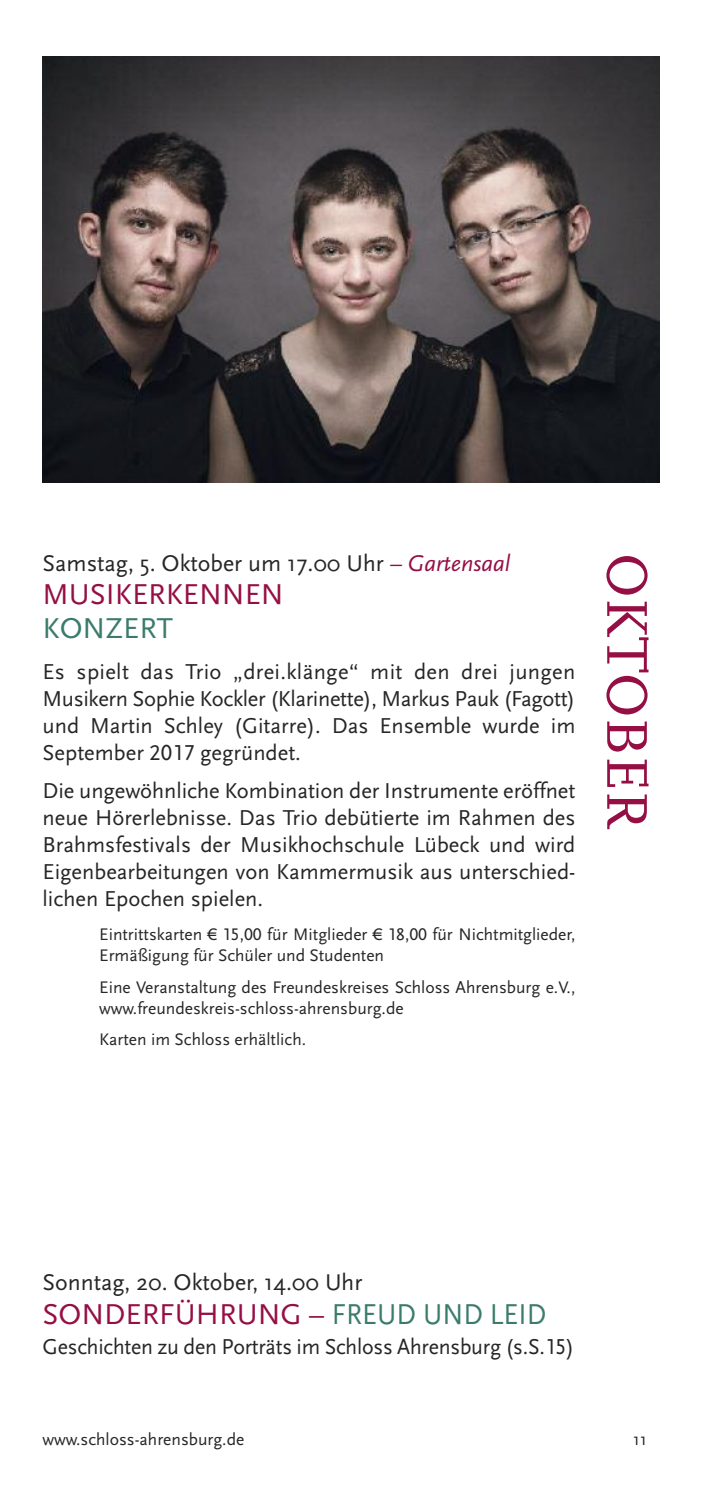
<style>
.page{position:relative;width:702px;height:1489px;background:#fff}
.page>*{position:absolute;margin:0;border:0;box-sizing:border-box;transform-origin:0 0}
.t1{font:60px "FF Scala";color:#950f44}
.t2{font:30px "Scala Sans";color:#950f44}
.t3{font:30px "Scala Sans";color:#3b7b6b}
.t4{font:23.75px "Scala Sans";color:#272627}
.t5{font:22.5px/27px "Scala Sans LF";color:#272627;text-align:justify}
.t6{font:17.5px/21px "Scala Sans LF";color:#272627}
.t7{font:17.5px "Scala Sans";color:#272627}
.s1{font-family:"Scala Sans LF";font-style:italic;color:#950f44}
.s2{color:#3b7b6b}
</style>
<div class="page">
<img style="left:43px;top:57px;width:616px;height:425px">
<p class="t4" style="left:43px;top:551px;width:469px">Samstag, 5. Oktober um 17.00 Uhr <span class="s1">– Gartensaal</span></p>
<h2 class="t2" style="left:43px;top:579px;width:242px">MUSIKERKENNEN</h2>
<h2 class="t3" style="left:43px;top:613px;width:132px">KONZERT</h2>
<p class="t5" style="left:43px;top:659px;width:534px">Es spielt das Trio „drei.klänge“ mit den drei jungen Musikern Sophie Kockler (Klarinette), Markus Pauk (Fagott) und Martin Schley (Gitarre). Das Ensemble wurde im September 2017 gegründet.</p>
<p class="t5" style="left:43px;top:777px;width:534px">Die ungewöhnliche Kombination der Instrumente eröffnet neue Hörerlebnisse. Das Trio debütierte im Rahmen des Brahmsfestivals der Musikhochschule Lübeck und wird Eigenbearbeitungen von Kammermusik aus unterschied&shy;lichen Epochen spielen.</p>
<p class="t6" style="left:99px;top:924px;width:477px">Eintrittskarten € 15,00 für Mitglieder € 18,00 für Nichtmitglieder,<br>Ermäßigung für Schüler und Studenten</p>
<p class="t6" style="left:99px;top:976px;width:477px">Eine Veranstaltung des Freundeskreises Schloss Ahrensburg e.V., www.freundeskreis-schloss-ahrensburg.de</p>
<p class="t6" style="left:99px;top:1029px;width:208px">Karten im Schloss erhältlich.</p>
<h1 class="t1" style="left:663px;top:553px;width:278px;rotate:90deg">OKTOBER</h1>
<p class="t4" style="left:43px;top:1270px;width:321px">Sonntag, 20. Oktober, 14.00 Uhr</p>
<h2 class="t2" style="left:43px;top:1298px;width:505px">SONDERFÜHRUNG – <span class="s2">FREUD UND LEID</span></h2>
<p class="t5" style="left:43px;top:1333px;width:533px">Geschichten zu den Porträts im Schloss Ahrensburg (s.S.15)</p>
<p class="t7" style="left:43px;top:1430px;width:203px">www.schloss-ahrensburg.de</p>
<p class="t7" style="left:633px;top:1430px;width:15px">11</p>
</div>
